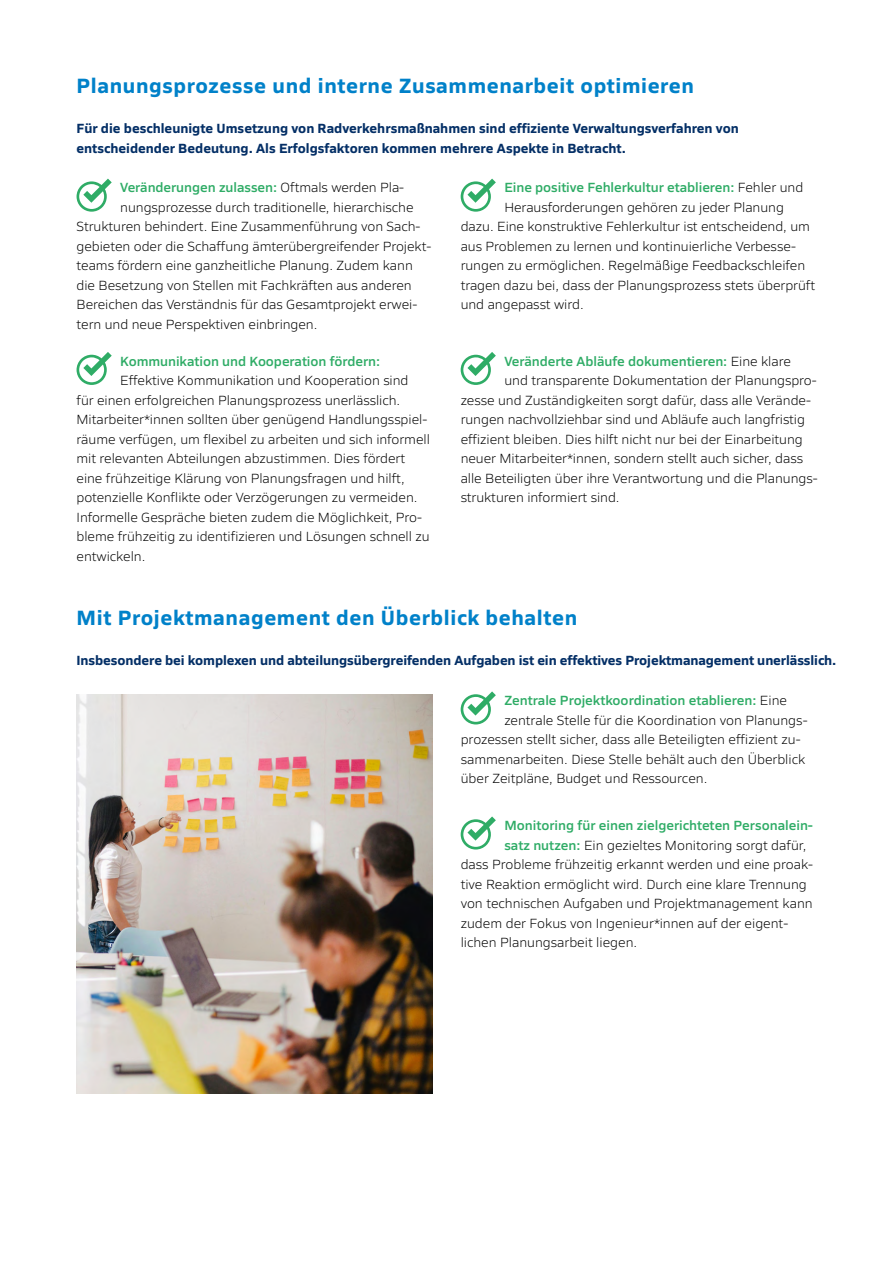
<style>
.page{position:relative;width:893px;height:1263px;background:#fff}
.page>*{position:absolute;margin:0;border:0;box-sizing:border-box;transform-origin:0 0}
.t1{font:700 21px "Siro";letter-spacing:.03em;color:#0081c9}
.t2{font:300 13.5px/19.5px "Siro";letter-spacing:-.005em;color:#000}
.t3{font:700 13.5px/19.5px "Siro";color:#042f66}
.t4{font:600 13.5px "Siro";letter-spacing:-.005em;color:#2fac66}
.s1{font-weight:300;color:#000}
.s2{font-weight:600;color:#2fac66}
</style>
<div class="page">
<svg style="left:77px;top:179px;width:35px;height:33px"></svg>
<svg style="left:461px;top:691px;width:35px;height:33px"></svg>
<svg style="left:77px;top:352px;width:35px;height:33px"></svg>
<svg style="left:461px;top:179px;width:35px;height:33px"></svg>
<svg style="left:461px;top:816px;width:35px;height:33px"></svg>
<svg style="left:461px;top:352px;width:35px;height:33px"></svg>
<img style="left:77px;top:694px;width:355px;height:400px">
<h1 class="t1" style="left:77px;top:70px;width:619px">Planungsprozesse und interne Zusammenarbeit optimieren</h1>
<p class="t3" style="left:77px;top:118px;width:664px">Für die beschleunigte Umsetzung von Radverkehrsmaßnahmen sind effiziente Verwaltungsverfahren von entscheidender Bedeutung. Als Erfolgsfaktoren kommen mehrere Aspekte in Betracht.</p>
<p class="t4" style="left:120px;top:177px;width:285px">Veränderungen zulassen: <span class="s1">Oftmals werden Pla-</span></p>
<p class="t2" style="left:120px;top:196px;width:295px">nungsprozesse durch traditionelle, hierarchische</p>
<p class="t2" style="left:77px;top:216px;width:345px">Strukturen behindert. Eine Zusammenführung von Sach-</p>
<p class="t2" style="left:77px;top:235px;width:356px">gebieten oder die Schaffung ämterübergreifender Projekt-</p>
<p class="t2" style="left:77px;top:255px;width:338px">teams fördern eine ganzheitliche Planung. Zudem kann</p>
<p class="t2" style="left:77px;top:274px;width:337px">die Besetzung von Stellen mit Fachkräften aus anderen</p>
<p class="t2" style="left:77px;top:294px;width:342px">Bereichen das Verständnis für das Gesamtprojekt erwei-</p>
<p class="t2" style="left:77px;top:313px;width:242px">tern und neue Perspektiven einbringen.</p>
<p class="t4" style="left:120px;top:351px;width:261px">Kommunikation und Kooperation fördern:</p>
<p class="t2" style="left:77px;top:370px;width:355px;text-indent:44px">Effektive Kommunikation und Kooperation sind<br>für einen erfolgreichen Planungsprozess unerlässlich.<br>Mitarbeiter*innen sollten über genügend Handlungsspiel&shy;räume verfügen, um flexibel zu arbeiten und sich informell mit relevanten Abteilungen abzustimmen. Dies fördert eine frühzeitige Klärung von Planungsfragen und hilft, potenzielle Konflikte oder Verzögerungen zu vermeiden.<br>Informelle Gespräche bieten zudem die Möglichkeit, Pro&shy;bleme frühzeitig zu identifizieren und Lösungen schnell zu entwickeln.</p>
<p class="t4" style="left:504px;top:177px;width:300px">Eine positive Fehlerkultur etablieren: <span class="s1">Fehler und</span></p>
<p class="t2" style="left:504px;top:196px;width:281px">Herausforderungen gehören zu jeder Planung</p>
<p class="t2" style="left:461px;top:216px;width:351px">dazu. Eine konstruktive Fehlerkultur ist entscheidend, um</p>
<p class="t2" style="left:461px;top:235px;width:337px">aus Problemen zu lernen und kontinuierliche Verbesse-</p>
<p class="t2" style="left:461px;top:255px;width:346px">rungen zu ermöglichen. Regelmäßige Feedbackschleifen</p>
<p class="t2" style="left:461px;top:274px;width:356px">tragen dazu bei, dass der Planungsprozess stets überprüft</p>
<p class="t2" style="left:461px;top:294px;width:125px">und angepasst wird.</p>
<p class="t4" style="left:504px;top:351px;width:288px">Veränderte Abläufe dokumentieren: <span class="s1">Eine klare</span></p>
<p class="t2" style="left:504px;top:370px;width:314px">und transparente Dokumentation der Planungspro-</p>
<p class="t2" style="left:461px;top:389px;width:352px">zesse und Zuständigkeiten sorgt dafür, dass alle Verände-</p>
<p class="t2" style="left:461px;top:409px;width:346px">rungen nachvollziehbar sind und Abläufe auch langfristig</p>
<p class="t2" style="left:461px;top:428px;width:344px">effizient bleiben. Dies hilft nicht nur bei der Einarbeitung</p>
<p class="t2" style="left:461px;top:448px;width:344px">neuer Mitarbeiter*innen, sondern stellt auch sicher, dass</p>
<p class="t2" style="left:461px;top:467px;width:359px">alle Beteiligten über ihre Verantwortung und die Planungs-</p>
<p class="t2" style="left:461px;top:487px;width:161px">strukturen informiert sind.</p>
<h1 class="t1" style="left:77px;top:601px;width:502px">Mit Projektmanagement den Überblick behalten</h1>
<p class="t3" style="left:77px;top:649px;width:761px">Insbesondere bei komplexen und abteilungsübergreifenden Aufgaben ist ein effektives Projektmanagement unerlässlich.</p>
<p class="t4" style="left:504px;top:690px;width:284px">Zentrale Projektkoordination etablieren: <span class="s1">Eine</span></p>
<p class="t2" style="left:504px;top:709px;width:305px">zentrale Stelle für die Koordination von Planungs-</p>
<p class="t2" style="left:461px;top:729px;width:342px">prozessen stellt sicher, dass alle Beteiligten effizient zu-</p>
<p class="t2" style="left:461px;top:748px;width:346px">sammenarbeiten. Diese Stelle behält auch den Überblick</p>
<p class="t2" style="left:461px;top:768px;width:248px">über Zeitpläne, Budget und Ressourcen.</p>
<p class="t4" style="left:504px;top:815px;width:310px">Monitoring für einen zielgerichteten Personalein-</p>
<p class="t2" style="left:504px;top:834px;width:304px"><span class="s2">satz nutzen:</span> Ein gezieltes Monitoring sorgt dafür,</p>
<p class="t2" style="left:461px;top:854px;width:354px">dass Probleme frühzeitig erkannt werden und eine proak-</p>
<p class="t2" style="left:461px;top:873px;width:348px">tive Reaktion ermöglicht wird. Durch eine klare Trennung</p>
<p class="t2" style="left:461px;top:893px;width:354px">von technischen Aufgaben und Projektmanagement kann</p>
<p class="t2" style="left:461px;top:912px;width:329px">zudem der Fokus von Ingenieur*innen auf der eigent-</p>
<p class="t2" style="left:461px;top:932px;width:178px">lichen Planungsarbeit liegen.</p>
</div>
